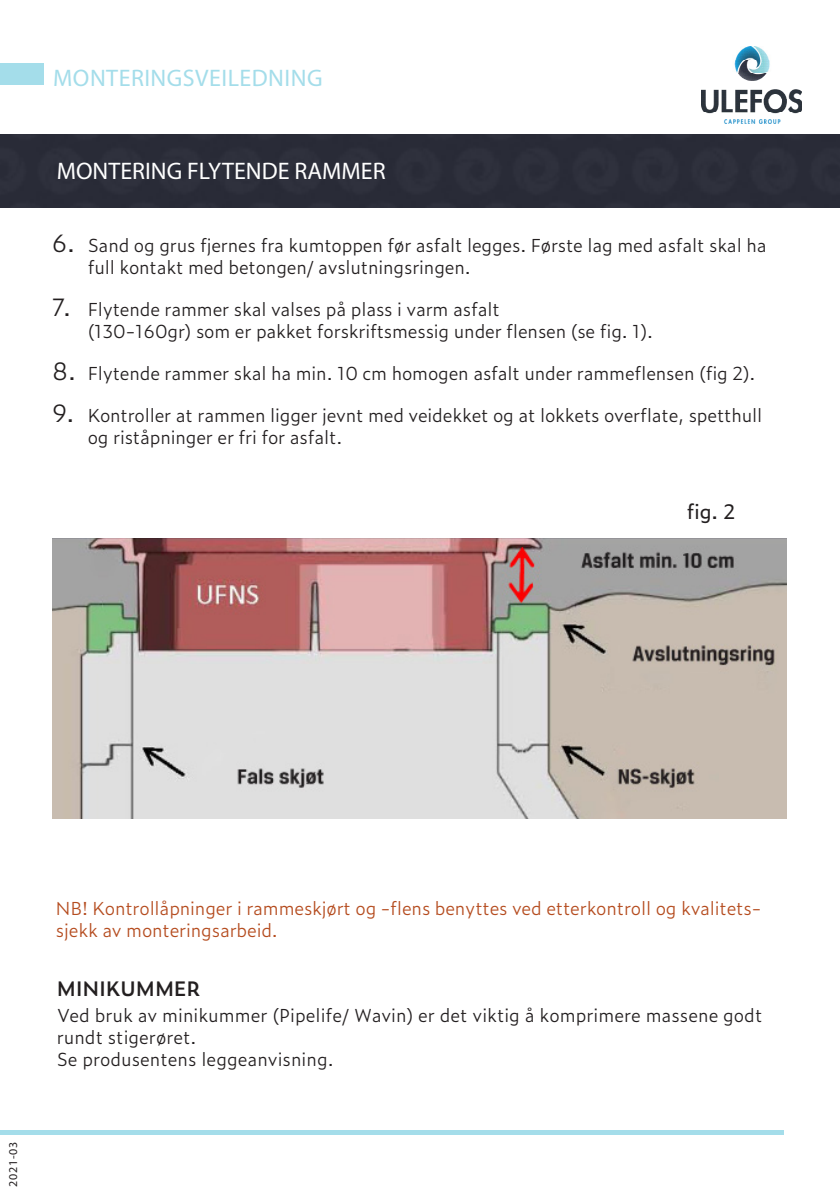
<style>
.page{position:relative;width:840px;height:1191px;background:#fff}
.page>*{position:absolute;margin:0;border:0;box-sizing:border-box;transform-origin:0 0}
.t1{font:24px "Myriad Pro";color:#fff}
.t2{font:24px "Myriad Pro";letter-spacing:.02em;color:#a4ddea}
.t3{font:600 20px "Zeitung Pro";color:#231f20}
.t4{font:20px "Zeitung Pro";color:#231f20}
.t5{font:300 18px/22px "Zeitung Pro";letter-spacing:-.01em;color:#231f20}
.t6{font:300 18px/22px "Zeitung Pro";letter-spacing:-.01em;color:#b54c1f}
.t7{font:12px "Myriad Pro";letter-spacing:.06em;color:#231f20}
.s1{font-size:24px}
</style>
<div class="page">
<div style="left:0;top:135px;width:839px;height:72px;background:#292b37"></div>
<div style="left:0;top:63px;width:44px;height:22px;background:#a4ddea"></div>
<div style="left:0;top:1130px;width:782px;height:5px;background:#a4ddea"></div>
<img style="left:701px;top:47px;width:100px;height:76px">
<img style="left:52px;top:539px;width:733px;height:279px">
<h1 class="t2" style="left:53px;top:63px;width:271px">MONTERINGSVEILEDNING</h1>
<h1 class="t1" style="left:57px;top:156px;width:330px">MONTERING FLYTENDE RAMMER</h1>
<p class="t5" style="left:88px;top:233px;width:680px;text-indent:-36px"><span class="s1">6.</span> Sand og grus fjernes fra kumtoppen før asfalt legges. Første lag med asfalt skal ha full kontakt med betongen/ avslutningsringen.</p>
<p class="t5" style="left:88px;top:297px;width:566px;text-indent:-36px"><span class="s1">7.</span> Flytende rammer skal valses på plass i varm asfalt<br>(130-160gr) som er pakket forskriftsmessig under flensen (se fig. 1).</p>
<p class="t5" style="left:52px;top:361px;width:704px"><span class="s1">8.</span> Flytende rammer skal ha min. 10 cm homogen asfalt under rammeflensen (fig 2).</p>
<p class="t5" style="left:88px;top:403px;width:675px;text-indent:-36px"><span class="s1">9.</span> Kontroller at rammen ligger jevnt med veidekket og at lokkets overflate, spetthull og riståpninger er fri for asfalt.</p>
<p class="t4" style="left:686px;top:496px;width:50px">fig. 2</p>
<p class="t7" style="left:6px;top:1186px;width:46px;rotate:-90deg">2021-03</p>
<p class="t6" style="left:56px;top:896px;width:706px">NB! Kontrollåpninger i rammeskjørt og -flens benyttes ved etterkontroll og kvalitets&shy;sjekk av monteringsarbeid.</p>
<p class="t3" style="left:57px;top:973px;width:145px">MINIKUMMER</p>
<p class="t5" style="left:57px;top:1004px;width:706px">Ved bruk av minikummer (Pipelife/ Wavin) er det viktig å komprimere massene godt rundt stigerøret.<br>Se produsentens leggeanvisning.</p>
</div>
